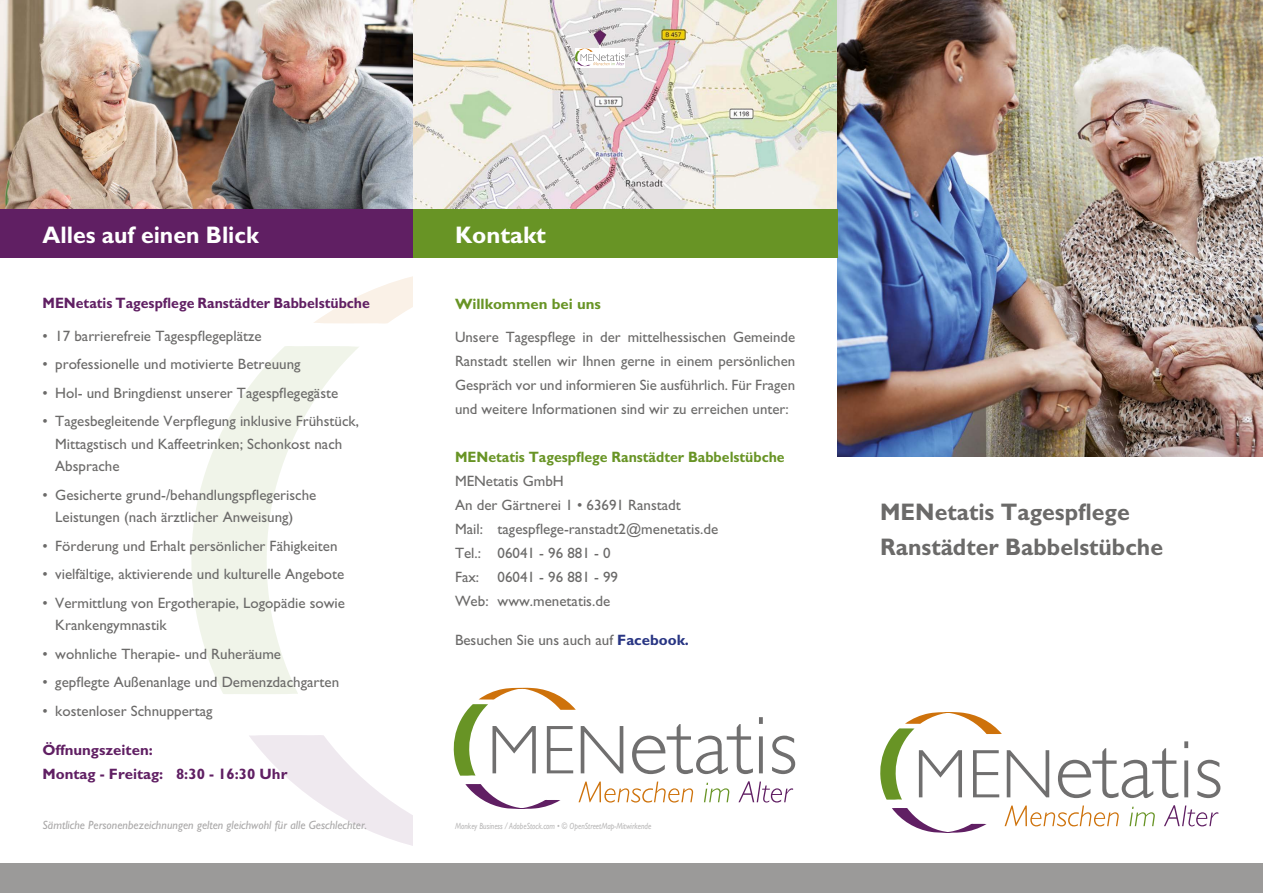
<style>
.page{position:relative;width:1263px;height:893px;background:#fff}
.page>*{position:absolute;margin:0;border:0;box-sizing:border-box;transform-origin:0 0}
.t1{font:700 24px/34.7px "M Gill Sans";color:#6b6a69;scale:.96 1}
.t2{font:700 24px "M Gill Sans";color:#fff;scale:.96 1}
.t3{font:700 24px "M Gill Sans";color:#fff}
.t4{font:15px/24px "M Gill Sans";color:#6b6a69}
.t5{font:700 15px "M Gill Sans";color:#601f63;scale:.94 1}
.t6{font:700 15px/24px "M Gill Sans";color:#601f63}
.t7{font:700 15px "M Gill Sans";color:#689425;scale:.94 1}
.t8{font:700 15px "M Gill Sans";color:#689425}
.t9{font:italic 12px "M Gill Sans";color:#aaa9a9}
.t10{font:italic 9px "M Gill Sans";color:#b9b8b8;scale:.83 1}
.s1{font-weight:700;color:#283583}
</style>
<div class="page">
<img style="left:412px;top:0;width:425px;height:209px">
<div style="left:575px;top:49px;width:49px;height:19px;background:#fff"></div>
<svg style="left:575px;top:49px;width:49px;height:17px"></svg>
<img style="left:838px;top:0;width:425px;height:456px">
<svg style="left:314px;top:277px;width:98px;height:47px"></svg>
<svg style="left:249px;top:735px;width:163px;height:111px"></svg>
<svg style="left:191px;top:346px;width:168px;height:348px"></svg>
<svg style="left:880px;top:712px;width:340px;height:121px"></svg>
<img style="left:0;top:0;width:412px;height:209px">
<div style="left:0;top:863px;width:1263px;height:30px;background:#9b9a99"></div>
<div style="left:412px;top:209px;width:426px;height:49px;background:#689425"></div>
<div style="left:0;top:209px;width:412px;height:49px;background:#601f63"></div>
<svg style="left:632px;top:724px;width:121px;height:50px"></svg>
<svg style="left:759px;top:736px;width:4px;height:37px"></svg>
<svg style="left:759px;top:717px;width:4px;height:7px"></svg>
<svg style="left:772px;top:736px;width:23px;height:38px"></svg>
<svg style="left:578px;top:782px;width:115px;height:20px"></svg>
<svg style="left:704px;top:783px;width:25px;height:19px"></svg>
<svg style="left:738px;top:781px;width:55px;height:21px"></svg>
<svg style="left:465px;top:784px;width:95px;height:25px"></svg>
<svg style="left:454px;top:688px;width:169px;height:88px"></svg>
<h1 class="t2" style="left:43px;top:221px;width:227px">Alles auf einen Blick</h1>
<h1 class="t3" style="left:455px;top:221px;width:92px">Kontakt</h1>
<p class="t5" style="left:43px;top:294px;width:350px">MENetatis Tagespflege Ranstädter Babbelstübche</p>
<p class="t4" style="left:43px;top:324px;width:221px">• 17 barrierefreie Tagespflegeplätze</p>
<p class="t4" style="left:43px;top:352px;width:260px">• professionelle und motivierte Betreuung</p>
<p class="t4" style="left:43px;top:381px;width:297px">• Hol- und Bringdienst unserer Tagespflegegäste</p>
<p class="t4" style="left:55px;top:410px;width:305px;line-height:22.5px;text-indent:-13px">• Tagesbegleitende Verpflegung inklusive Frühstück,<br>Mittagstisch und Kaffeetrinken; Schonkost nach<br>Absprache</p>
<p class="t4" style="left:55px;top:484px;width:263px;line-height:22.5px;text-indent:-13px">• Gesicherte grund-/behandlungspflegerische<br>Leistungen (nach ärztlicher Anweisung)</p>
<p class="t4" style="left:43px;top:534px;width:297px">• Förderung und Erhalt persönlicher Fähigkeiten</p>
<p class="t4" style="left:43px;top:562px;width:303px">• vielfältige, aktivierende und kulturelle Angebote</p>
<p class="t4" style="left:55px;top:592px;width:291px;line-height:22.5px;text-indent:-13px">• Vermittlung von Ergotherapie, Logopädie sowie<br>Krankengymnastik</p>
<p class="t4" style="left:43px;top:642px;width:240px">• wohnliche Therapie- und Ruheräume</p>
<p class="t4" style="left:43px;top:670px;width:298px">• gepflegte Außenanlage und Demenzdachgarten</p>
<p class="t4" style="left:43px;top:699px;width:172px">• kostenloser Schnuppertag</p>
<p class="t6" style="left:43px;top:738px;width:246px">Öffnungszeiten:<br>Montag - Freitag: 8:30 - 16:30 Uhr</p>
<p class="t9" style="left:43px;top:818px;width:326px">Sämtliche Personenbezeichnungen gelten gleichwohl für alle Geschlechter.</p>
<p class="t8" style="left:455px;top:296px;width:147px">Willkommen bei uns</p>
<p class="t4" style="left:455px;top:325px;width:342px;text-align:justify">Unsere Tagespflege in der mittelhessischen Gemeinde Ranstadt stellen wir Ihnen gerne in einem persönlichen Gespräch vor und informieren Sie ausführlich. Für Fragen und weitere Informationen sind wir zu erreichen unter:</p>
<p class="t7" style="left:455px;top:449px;width:352px">MENetatis Tagespflege Ranstädter Babbelstübche</p>
<p class="t4" style="left:455px;top:469px;width:265px">MENetatis GmbH<br>An der Gärtnerei 1 • 63691 Ranstadt<br>Mail: tagespflege-ranstadt2@menetatis.de<br>Tel.: 06041 - 96 881 - 0<br>Fax: 06041 - 96 881 - 99<br>Web: www.menetatis.de</p>
<p class="t4" style="left:455px;top:628px;width:235px">Besuchen Sie uns auch auf <span class="s1">Facebook.</span></p>
<p class="t10" style="left:455px;top:821px;width:238px">Monkey Business / AdobeStock.com • © OpenStreetMap-Mitwirkende</p>
<h1 class="t1" style="left:880px;top:495px;width:296px">MENetatis Tagespflege<br>Ranstädter Babbelstübche</h1>
</div>
